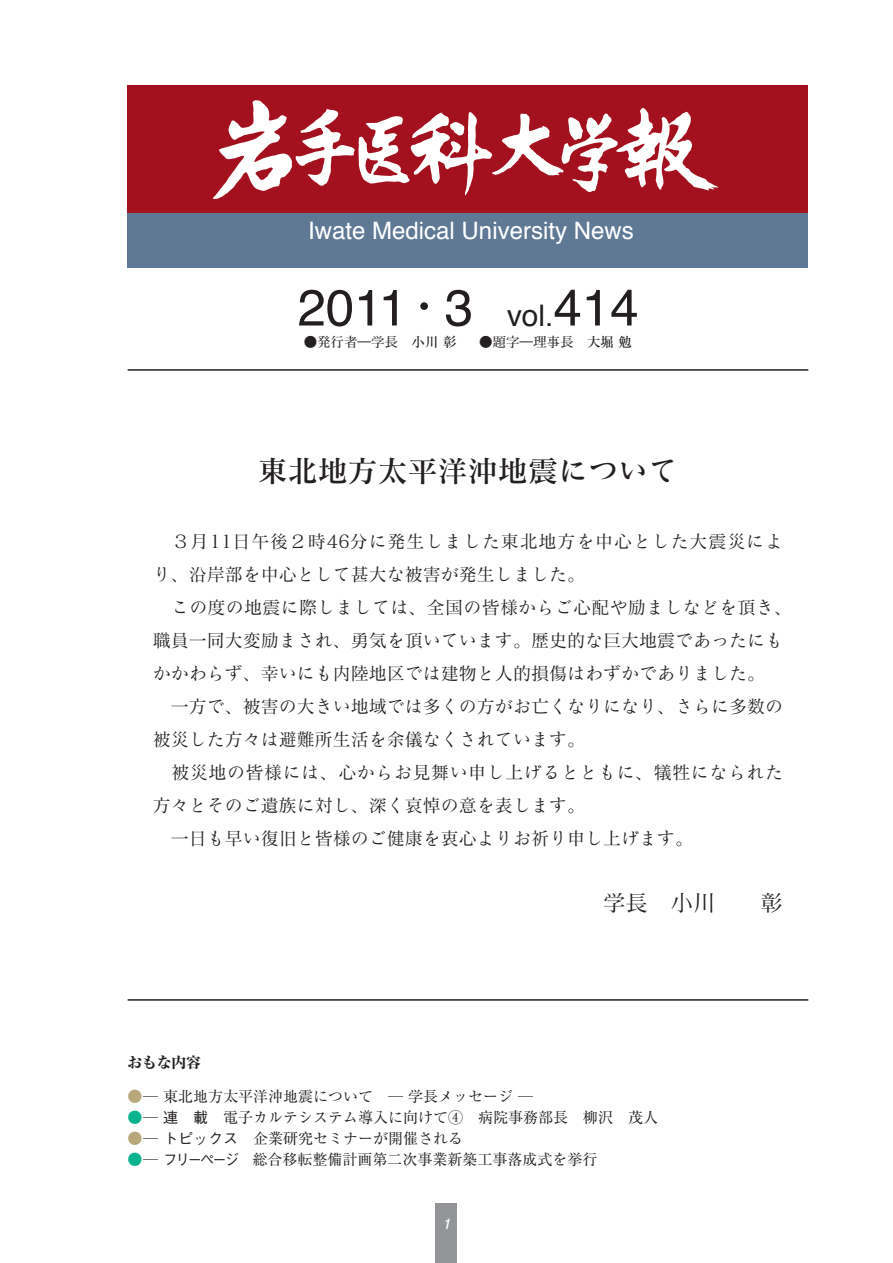
<style>
.page{position:relative;width:893px;height:1263px;background:#fff}
.page>*{position:absolute;margin:0;border:0;box-sizing:border-box;transform-origin:0 0}
.t1{font:51px "Helvetica";color:#231f20}
.t2{font:30px "Matisse V Pro DB";color:#231f20}
.t3{font:24px "Helvetica";color:#fff}
.t4{font:22.5px "Matisse V Pro M";color:#231f20}
.t5{font:18px/33px "Matisse V Pro M";color:#231f20}
.t6{font:18px/33px "Matisse V Pro M";letter-spacing:.05em;color:#231f20}
.t7{font:18px "Matisse V Pro M";letter-spacing:.03em;color:#231f20}
.t8{font:15px "Ryumin Pr 6 N";color:#231f20}
.t9{font:800 15px "Ryumin Pr 6 N";letter-spacing:-.025em;color:#231f20}
.t10{font:italic 700 14.25px "Futo Go B101 Pro";color:#fff}
.t11{font:700 13.5px "Futo Min A101 Pro";color:#231f20}
.s1{font-family:"Futo Min A101 Pro";font-weight:700}
.s2{font-size:29.7px}
.s3{font-family:"Ryumin Pr 6 N";font-weight:500}
.s4{color:#b8a779}
.s5{color:#0ab38d}
.s6{font-family:"Gothic BBB Pr 6 N";font-weight:500}
</style>
<div class="page">
<div style="left:436px;top:1203px;width:21px;height:60px;background:#939598"></div>
<div style="left:128px;top:213px;width:680px;height:55px;background:#5f7995"></div>
<div style="left:128px;top:85px;width:680px;height:128px;background:#a3111f"></div>
<img style="left:213px;top:100px;width:505px;height:99px">
<hr style="left:128px;top:369px;width:680px;height:2px;background:#231f20">
<hr style="left:128px;top:999px;width:680px;height:2px;background:#231f20">
<h3 class="t3" style="left:308px;top:220px;width:327px">Iwate Medical University News</h3>
<h1 class="t1" style="left:297px;top:286px;width:342px">2011<span class="s1">・</span>3 <span class="s2">vol.</span>414</h1>
<p class="t11" style="left:304px;top:331px;width:154px">●発行者―学長 <span class="s3">小川彰</span></p>
<p class="t11" style="left:479px;top:331px;width:154px">●題字―理事長 <span class="s3">大堀勉</span></p>
<h2 class="t2" style="left:258px;top:452px;width:421px">東北地方太平洋沖地震について</h2>
<p class="t6" style="left:153px;top:525px;width:632px;text-indent:19px">３月11日午後２時46分に発生しました東北地方を中心とした大震災により、沿岸部を中心として甚大な被害が発生しました。</p>
<p class="t5" style="left:153px;top:591px;width:640px;text-indent:18px">この度の地震に際しましては、全国の皆様からご心配や励ましなどを頂き、職員一同大変励まされ、勇気を頂いています。歴史的な巨大地震であったにもかかわらず、幸いにも内陸地区では建物と人的損傷はわずかでありました。</p>
<p class="t5" style="left:153px;top:690px;width:632px;text-indent:18px">一方で、被害の大きい地域では多くの方がお亡くなりになり、さらに多数の被災した方々は避難所生活を余儀なくされています。</p>
<p class="t7" style="left:171px;top:761px;width:613px">被災地の皆様には、心からお見舞い申し上げるとともに、犠牲になられた</p>
<p class="t5" style="left:153px;top:789px;width:434px">方々とそのご遺族に対し、深く哀悼の意を表します。</p>
<p class="t5" style="left:171px;top:822px;width:524px">一日も早い復旧と皆様のご健康を衷心よりお祈り申し上げます。</p>
<p class="t4" style="left:603px;top:889px;width:114px">学長 小川</p>
<p class="t4" style="left:760px;top:889px;width:24px">彰</p>
<p class="t9" style="left:128px;top:1051px;width:75px">おもな内容</p>
<p class="t8" style="left:128px;top:1085px;width:407px"><span class="s4">●</span>─ 東北地方太平洋沖地震について ─ 学長メッセージ ─</p>
<p class="t8" style="left:128px;top:1106px;width:532px"><span class="s5">●</span>─ <span class="s6">連 載</span> 電子カルテシステム導入に向けて④ 病院事務部長 柳沢 茂人</p>
<p class="t8" style="left:128px;top:1127px;width:337px"><span class="s4">●</span>─ <span class="s6">トピックス</span> 企業研究セミナーが開催される</p>
<p class="t8" style="left:128px;top:1148px;width:471px"><span class="s5">●</span>─ <span class="s6">フリーページ</span> 総合移転整備計画第二次事業新築工事落成式を挙行</p>
<p class="t10" style="left:442px;top:1212px;width:13px">1</p>
</div>
